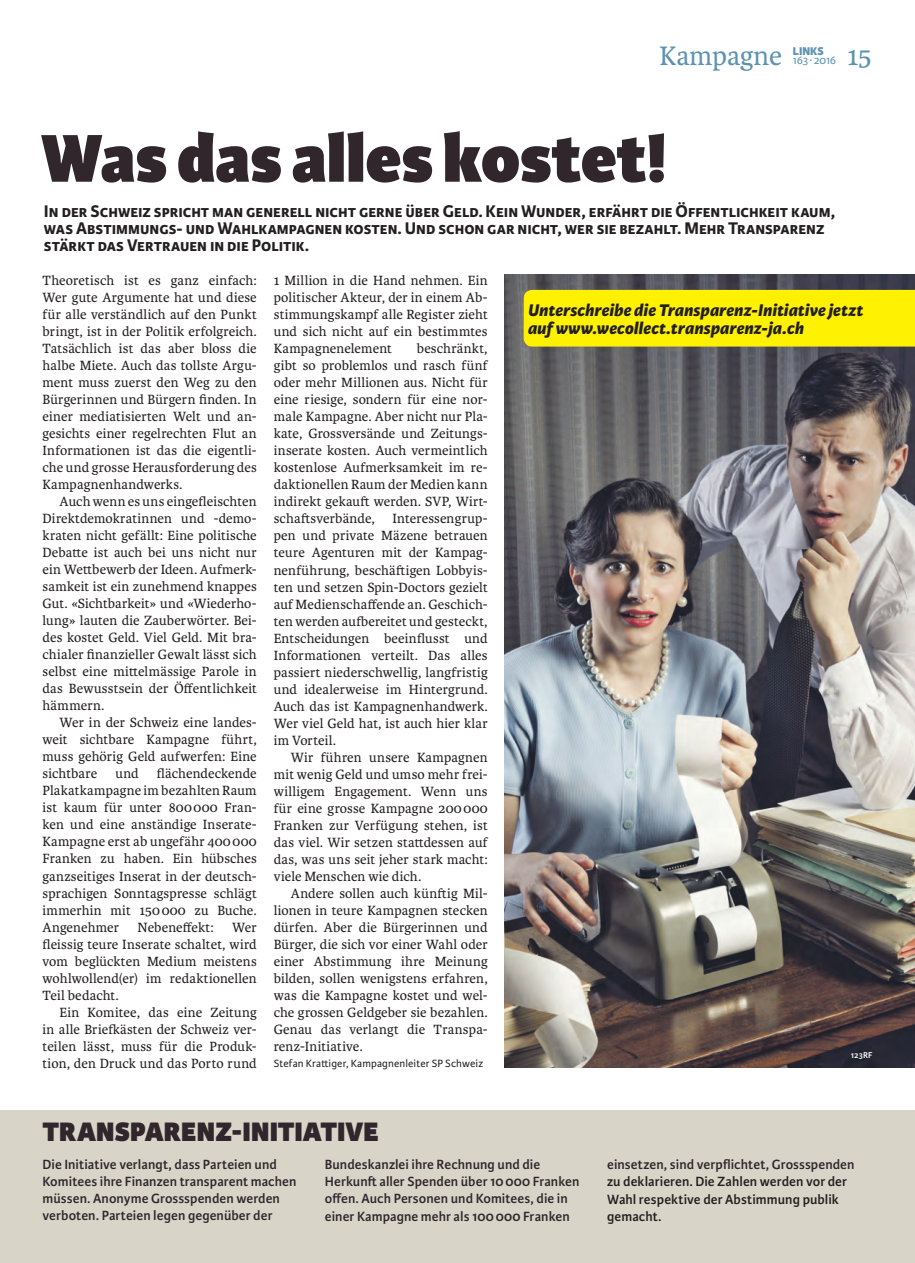
<style>
.page{position:relative;width:915px;height:1263px;background:#fff}
.page>*{position:absolute;margin:0;border:0;box-sizing:border-box;transform-origin:0 0}
.t1{font:800 72px "Karmina Sans";color:#30262c}
.t2{font:800 28.5px "Karmina Sans";letter-spacing:.005em;color:#30262c}
.t3{font:28.5px "Karmina";color:#5e93b0}
.t4{font:700 18px/17px "Karmina Sans";color:#231f20}
.t5{font:italic 800 18px/17px "Karmina Sans";letter-spacing:.005em;color:#231f20}
.t6{font:14.25px/17px "Karmina";letter-spacing:.01em;color:#231f20;text-align:justify}
.t7{font:600 14.25px/17px "Karmina Sans";letter-spacing:.005em;color:#30262c}
.t8{font:600 14.25px/17px "Karmina Sans";letter-spacing:.005em;color:#231f20}
.t9{font:12px "Karmina Sans";letter-spacing:-.04em;color:#5e93b0}
.t10{font:800 12px "Karmina Sans";color:#5e93b0}
.t11{font:11.25px "Karmina Sans";letter-spacing:.015em;color:#231f20}
.t12{font:600 9px "Karmina Sans";letter-spacing:.02em;color:#fff}
</style>
<div class="page">
<img style="left:504px;top:275px;width:410px;height:792px">
<div style="left:0;top:1111px;width:914px;height:152px;background:#d8d5c8"></div>
<div style="left:523px;top:290px;width:391px;height:57px;background:#fff101"></div>
<h2 class="t3" style="left:659px;top:40px;width:124px">Kampagne</h2>
<p class="t10" style="left:792px;top:44px;width:32px">LINKS</p>
<p class="t9" style="left:792px;top:54px;width:45px">163 ∙ 2016</p>
<h2 class="t3" style="left:846px;top:40px;width:26px">15</h2>
<h1 class="t1" style="left:41px;top:115px;width:627px">Was das alles kostet!</h1>
<p class="t4" style="left:44px;top:203px;width:792px">In der Schweiz spricht man generell nicht gerne über Geld. Kein Wunder, erfährt die Öffentlichkeit kaum, was Abstimmungs- und Wahlkampagnen kosten. Und schon gar nicht, wer sie bezahlt. Mehr Transparenz stärkt das Vertrauen in die Politik.</p>
<p class="t6" style="left:43px;top:272px;width:216px">Theoretisch ist es ganz einfach:<br>Wer gute Argumente hat und diese für alle verständlich auf den Punkt bringt, ist in der Politik erfolgreich.<br>Tatsächlich ist das aber bloss die halbe Miete. Auch das tollste Argu&shy;ment muss zuerst den Weg zu den Bürgerinnen und Bürgern finden. In einer mediatisierten Welt und an&shy;gesichts einer regelrechten Flut an Informationen ist das die eigentli&shy;che und grosse Herausforderung des Kampagnenhandwerks.</p>
<p class="t6" style="left:43px;top:493px;width:216px;text-indent:17px">Auch wenn es uns eingefleischten Direktdemokratinnen und -demo&shy;kraten nicht gefällt: Eine politische Debatte ist auch bei uns nicht nur ein Wettbewerb der Ideen. Aufmerk&shy;samkeit ist ein zunehmend knappes Gut. «Sichtbarkeit» und «Wiederho&shy;lung» lauten die Zauberwörter. Bei&shy;des kostet Geld. Viel Geld. Mit bra&shy;chialer finanzieller Gewalt lässt sich selbst eine mittelmässige Parole in das Bewusstsein der Öffentlichkeit hämmern.</p>
<p class="t6" style="left:43px;top:714px;width:216px;text-indent:17px">Wer in der Schweiz eine landes&shy;weit sichtbare Kampagne führt, muss gehörig Geld aufwerfen: Eine sichtbare</p>
<p class="t6" style="left:43px;top:765px;width:216px;text-indent:114px">flächendeckende Plakatkampagne im bezahlten Raum ist kaum für unter 800000 Fran&shy;ken und eine anständige Inserate-Kampagne erst ab ungefähr 400000<br>Franken zu haben. Ein hübsches ganzseitiges Inserat in der deutsch&shy;sprachigen Sonntagspresse schlägt immerhin mit 150000 zu Buche.<br>Angenehmer</p>
<p class="t6" style="left:115px;top:765px;width:25px">und</p>
<p class="t6" style="left:137px;top:919px;width:78px">Nebeneffekt:</p>
<p class="t6" style="left:43px;top:919px;width:216px;text-indent:190px">Wer fleissig teure Inserate schaltet, wird vom beglückten Medium meistens wohlwollend(er) im redaktionellen Teil bedacht.</p>
<p class="t6" style="left:43px;top:1004px;width:216px;text-indent:17px">Ein Komitee, das eine Zeitung in alle Briefkästen der Schweiz ver&shy;teilen lässt, muss für die Produk&shy;tion, den Druck und das Porto rund</p>
<p class="t6" style="left:274px;top:272px;width:215px">1 Million in die Hand nehmen. Ein politischer Akteur, der in einem Ab&shy;stimmungskampf alle Register zieht und sich nicht auf ein bestimmtes Kampagnenelement</p>
<p class="t6" style="left:274px;top:340px;width:215px;text-indent:143px">beschränkt, gibt so problemlos und rasch fünf oder mehr Millionen aus. Nicht für eine riesige, sondern für eine nor&shy;male Kampagne. Aber nicht nur Pla&shy;kate, Grossversände und Zeitungs&shy;inserate kosten. Auch vermeintlich kostenlose Aufmerksamkeit im re&shy;daktionellen Raum der Medien kann indirekt gekauft werden. SVP, Wirt&shy;schaftsverbände, Interessengrup&shy;pen und private Mäzene betrauen teure Agenturen mit der Kampag&shy;nenführung, beschäftigen Lobbyis&shy;ten und setzen Spin-Doctors gezielt auf Medienschaffende an. Geschich&shy;ten werden aufbereitet und gesteckt, Entscheidungen beeinflusst und Informationen verteilt. Das alles passiert niederschwellig, langfristig und idealerweise im Hintergrund.<br>Auch das ist Kampagnenhandwerk.<br>Wer viel Geld hat, ist auch hier klar im Vorteil.</p>
<p class="t6" style="left:274px;top:749px;width:215px;text-indent:17px">Wir führen unsere Kampagnen mit wenig Geld und umso mehr frei&shy;willigem Engagement. Wenn uns für eine grosse Kampagne 200000<br>Franken zur Verfügung stehen, ist das viel. Wir setzen stattdessen auf das, was uns seit jeher stark macht: viele Menschen wie dich.</p>
<p class="t6" style="left:274px;top:885px;width:215px;text-indent:17px">Andere sollen auch künftig Mil&shy;lionen in teure Kampagnen stecken dürfen. Aber die Bürgerinnen und Bürger, die sich vor einer Wahl oder einer Abstimmung ihre Meinung bilden, sollen wenigstens erfahren, was die Kampagne kostet und wel&shy;che grossen Geldgeber sie bezahlen.<br>Genau das verlangt die Transpa&shy;renz-Initiative.</p>
<p class="t11" style="left:274px;top:1057px;width:211px">Stefan Krattiger, Kampagnenleiter SP Schweiz</p>
<p class="t5" style="left:528px;top:302px;width:337px">Unterschreibe die Transparenz-Initiative jetzt auf www.wecollect.transparenz-ja.ch</p>
<p class="t12" style="left:850px;top:1049px;width:23px">123RF</p>
<h2 class="t2" style="left:43px;top:1114px;width:337px">TRANSPARENZ-INITIATIVE</h2>
<p class="t7" style="left:43px;top:1156px;width:255px">Die Initiative verlangt, dass Parteien und Komitees ihre Finanzen transparent machen müssen. Anonyme Grossspenden werden verboten. Parteien legen gegenüber der</p>
<p class="t7" style="left:325px;top:1156px;width:256px">Bundeskanzlei ihre Rechnung und die Herkunft aller Spenden über 10000 Franken offen. Auch Personen und Komitees, die in einer Kampagne mehr als 100000 Franken</p>
<p class="t7" style="left:607px;top:1156px;width:249px">einsetzen, sind verpflichtet, Grossspenden</p>
<p class="t8" style="left:607px;top:1173px;width:241px">zu deklarieren. Die Zahlen werden vor der<br>Wahl respektive der Abstimmung publik gemacht.</p>
</div>
